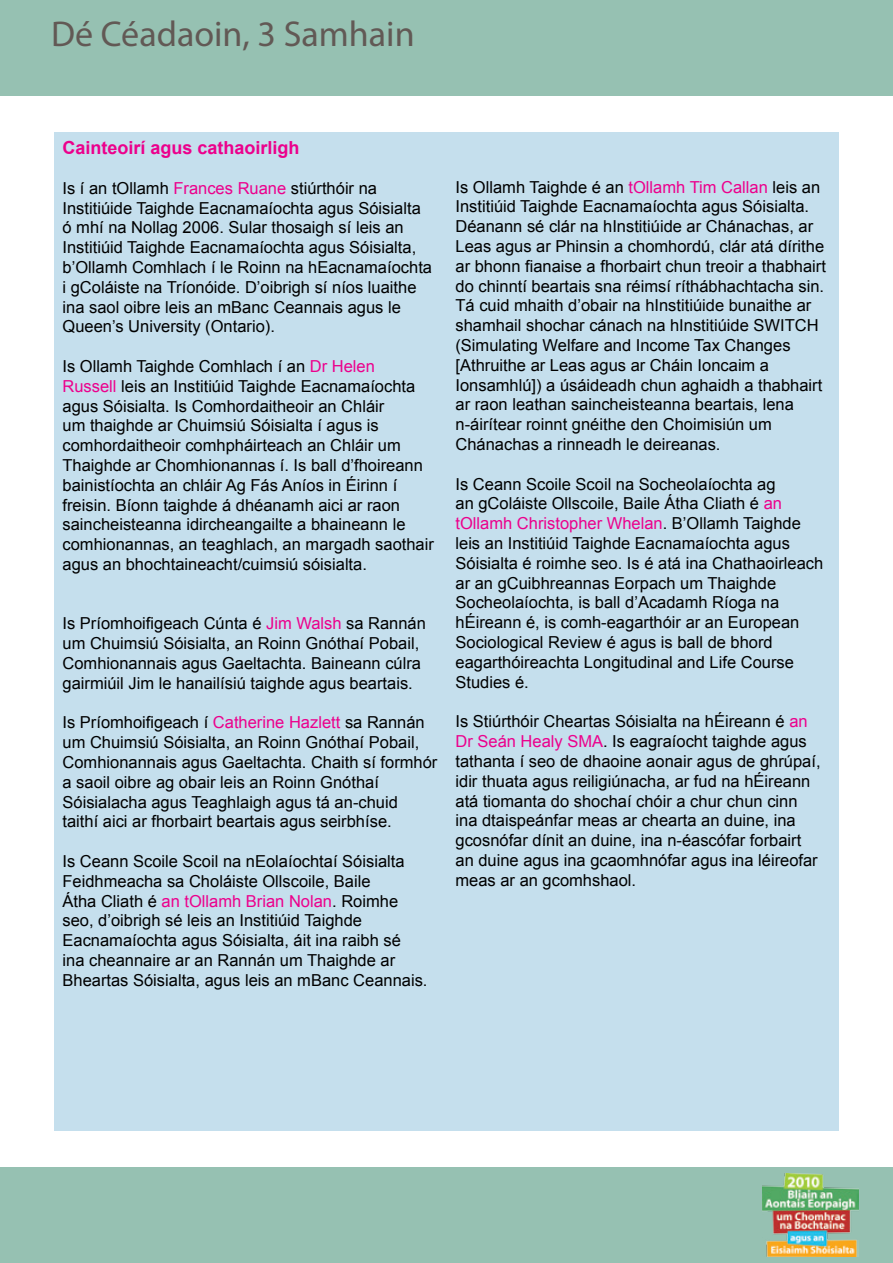
<style>
.page{position:relative;width:893px;height:1263px;background:#fff}
.page>*{position:absolute;margin:0;border:0;box-sizing:border-box;transform-origin:0 0}
.t1{font:36px "Myriad Pro";color:#625955}
.t2{font:700 18px "Arial";color:#ec008c}
.t3{font:16.5px/19.8px "Arial";color:#000}
.s1{color:#ec008c}
</style>
<div class="page">
<div style="left:0;top:0;width:893px;height:96px;background:#96c1b2"></div>
<div style="left:0;top:1167px;width:893px;height:96px;background:#96c1b2"></div>
<img style="left:763px;top:1173px;width:96px;height:84px">
<div style="left:54px;top:132px;width:785px;height:998px;background:#c5dfed"></div>
<h1 class="t1" style="left:51px;top:12px;width:365px">Dé Céadaoin, 3 Samhain</h1>
<p class="t2" style="left:63px;top:136px;width:239px">Cainteoirí agus cathaoirligh</p>
<p class="t3" style="left:63px;top:178px;width:371px">Is í an tOllamh <span class="s1">Frances Ruane</span> stiúrthóir na Institiúide Taighde Eacnamaíochta agus Sóisialta ó mhí na Nollag 2006. Sular thosaigh sí leis an Institiúid Taighde Eacnamaíochta agus Sóisialta, b’Ollamh Comhlach í le Roinn na hEacnamaíochta i gColáiste na Tríonóide. D’oibrigh sí níos luaithe ina saol oibre leis an mBanc Ceannais agus le Queen’s University (Ontario).</p>
<p class="t3" style="left:63px;top:356px;width:373px">Is Ollamh Taighde Comhlach í an <span class="s1">Dr Helen<br>Russell</span> leis an Institiúid Taighde Eacnamaíochta agus Sóisialta. Is Comhordaitheoir an Chláir<br>um thaighde ar Chuimsiú Sóisialta í agus is comhordaitheoir comhpháirteach an Chláir um Thaighde ar Chomhionannas í. Is ball d’fhoireann bainistíochta an chláir Ag Fás Aníos in Éirinn í freisin. Bíonn taighde á dhéanamh aici ar raon saincheisteanna idircheangailte a bhaineann le comhionannas, an teaghlach, an margadh saothair agus an bhochtaineacht/cuimsiú sóisialta.</p>
<p class="t3" style="left:63px;top:614px;width:365px">Is Príomhoifigeach Cúnta é <span class="s1">Jim Walsh</span> sa Rannán um Chuimsiú Sóisialta, an Roinn Gnóthaí Pobail, Comhionannais agus Gaeltachta. Baineann cúlra gairmiúil Jim le hanailísiú taighde agus beartais.</p>
<p class="t3" style="left:63px;top:713px;width:376px">Is Príomhoifigeach í <span class="s1">Catherine Hazlett</span> sa Rannán um Chuimsiú Sóisialta, an Roinn Gnóthaí Pobail, Comhionannais agus Gaeltachta. Chaith sí formhór a saoil oibre ag obair leis an Roinn Gnóthaí Sóisialacha agus Teaghlaigh agus tá an-chuid taithí aici ar fhorbairt beartais agus seirbhíse.</p>
<p class="t3" style="left:63px;top:851px;width:366px">Is Ceann Scoile Scoil na nEolaíochtaí Sóisialta Feidhmeacha sa Choláiste Ollscoile, Baile<br>Átha Cliath é <span class="s1">an tOllamh Brian Nolan</span>. Roimhe seo, d’oibrigh sé leis an Institiúid Taighde Eacnamaíochta agus Sóisialta, áit ina raibh sé<br>ina cheannaire ar an Rannán um Thaighde ar Bheartas Sóisialta, agus leis an mBanc Ceannais.</p>
<p class="t3" style="left:455px;top:177px;width:372px">Is Ollamh Taighde é an <span class="s1">tOllamh Tim Callan</span> leis an Institiúid Taighde Eacnamaíochta agus Sóisialta.<br>Déanann sé clár na hInstitiúide ar Chánachas, ar Leas agus ar Phinsin a chomhordú, clár atá dírithe ar bhonn fianaise a fhorbairt chun treoir a thabhairt do chinntí beartais sna réimsí ríthábhachtacha sin.<br>Tá cuid mhaith d’obair na hInstitiúide bunaithe ar shamhail shochar cánach na hInstitiúide SWITCH (Simulating Welfare and Income Tax Changes [Athruithe ar Leas agus ar Cháin Ioncaim a Ionsamhlú]) a úsáideadh chun aghaidh a thabhairt ar raon leathan saincheisteanna beartais, lena n-áirítear roinnt gnéithe den Choimisiún um Chánachas a rinneadh le deireanas.</p>
<p class="t3" style="left:455px;top:474px;width:369px">Is Ceann Scoile Scoil na Socheolaíochta ag<br>an gColáiste Ollscoile, Baile Átha Cliath é <span class="s1">an tOllamh Christopher Whelan</span>. B’Ollamh Taighde leis an Institiúid Taighde Eacnamaíochta agus Sóisialta é roimhe seo. Is é atá ina Chathaoirleach ar an gCuibhreannas Eorpach um Thaighde Socheolaíochta, is ball d’Acadamh Ríoga na hÉireann é, is comh-eagarthóir ar an European Sociological Review é agus is ball de bhord eagarthóireachta Longitudinal and Life Course Studies é.</p>
<p class="t3" style="left:455px;top:712px;width:367px">Is Stiúrthóir Cheartas Sóisialta na hÉireann é <span class="s1">an Dr Seán Healy SMA</span>. Is eagraíocht taighde agus tathanta í seo de dhaoine aonair agus de ghrúpaí, idir thuata agus reiligiúnacha, ar fud na hÉireann atá tiomanta do shochaí chóir a chur chun cinn ina dtaispeánfar meas ar chearta an duine, ina gcosnófar dínit an duine, ina n-éascófar forbairt an duine agus ina gcaomhnófar agus ina léireofar meas ar an gcomhshaol.</p>
</div>
